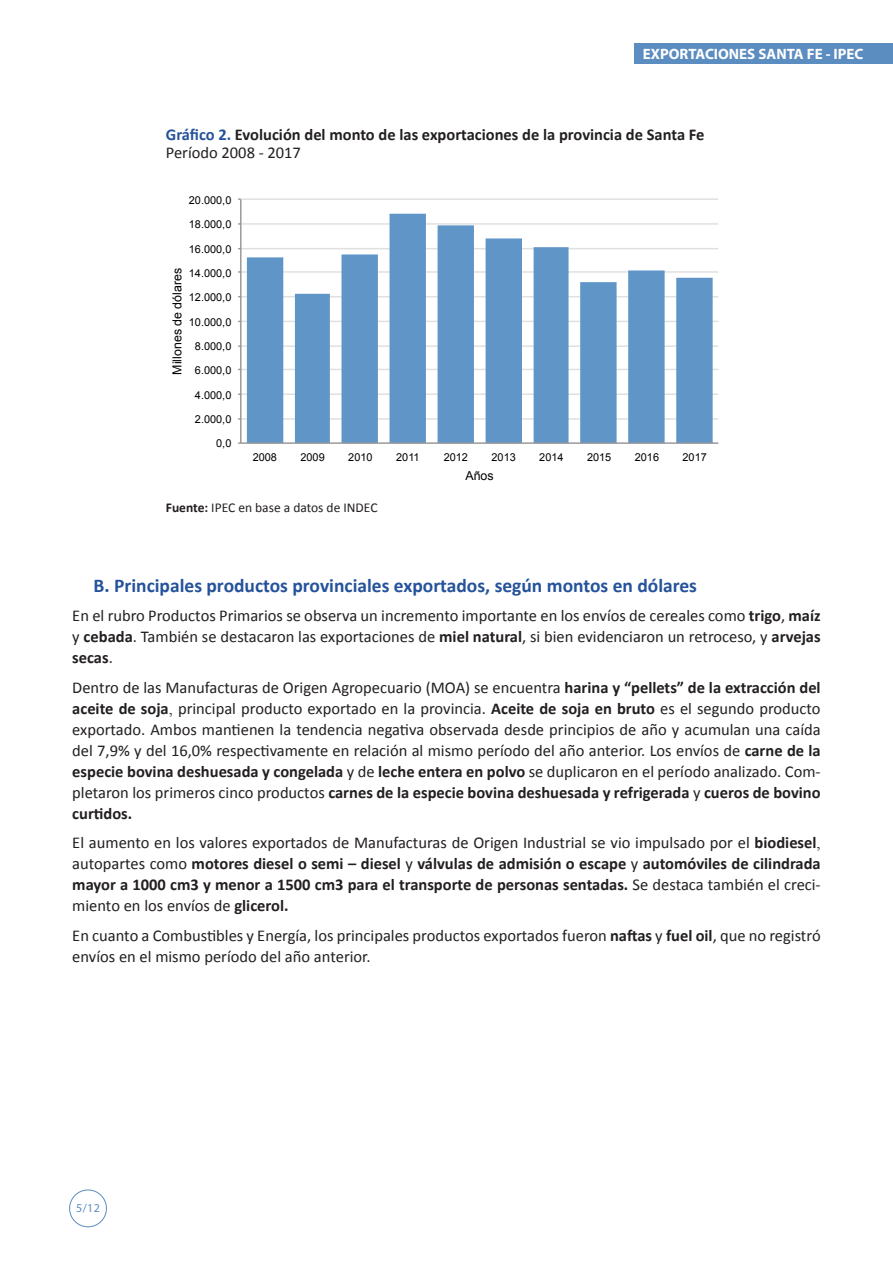
<style>
.page{position:relative;width:893px;height:1263px;background:#fff}
.page>*{position:absolute;margin:0;border:0;box-sizing:border-box;transform-origin:0 0}
.Subtítulo{font:700 19.5px "Calibri";color:#24529b}
.Texto{font:16.5px/21px "Calibri";color:#231f20;text-align:justify}
.Texto-2{font:700 16.5px/21px "Calibri";color:#231f20;text-align:justify}
.Cuadros{font:700 16.5px "Calibri";color:#231f20}
.Cuadros-2{font:16.5px "Calibri";color:#231f20}
.t1{font:700 15px "Myriad Pro";color:#fff}
.Texto-3{font:13.5px "Calibri";color:#231f20}
.t2{font:12.3px "Arial";color:#000}
.t3{font:12px "Myriad Pro";color:#5c8dc0}
.t4{font:10.95px "Arial";color:#000}
.s1{color:#24529b}
.s2{font-weight:700}
.s3{font-family:"Times New Roman"}
.s4{font-weight:400}
.s5{font-family:"Times New Roman";font-weight:400}
</style>
<div class="page">
<div style="left:69px;top:1189px;width:38px;height:38px;border:1px solid #5c8dc0;border-radius:50%"></div>
<div style="left:634px;top:43px;width:259px;height:21px;background:#5c8dc0"></div>
<hr style="left:241px;top:418px;width:477px;height:2px;background:#e0e0e0">
<hr style="left:241px;top:393px;width:477px;height:2px;background:#e0e0e0">
<hr style="left:241px;top:369px;width:477px;height:1px;background:#e0e0e0">
<hr style="left:241px;top:345px;width:477px;height:2px;background:#e0e0e0">
<hr style="left:241px;top:321px;width:477px;height:1px;background:#e0e0e0">
<hr style="left:241px;top:296px;width:477px;height:1px;background:#e0e0e0">
<hr style="left:241px;top:271px;width:477px;height:2px;background:#e0e0e0">
<hr style="left:241px;top:248px;width:477px;height:1px;background:#e0e0e0">
<hr style="left:241px;top:223px;width:477px;height:2px;background:#e0e0e0">
<hr style="left:241px;top:198px;width:477px;height:2px;background:#e0e0e0">
<svg style="left:247px;top:214px;width:466px;height:228px;fill:#6095c8"></svg>
<hr style="left:240px;top:199px;width:1px;height:244px;background:#979797">
<hr style="left:241px;top:442px;width:477px;height:2px;background:#979797">
<p class="t1" style="left:643px;top:44px;width:222px">EXPORTACIONES SANTA FE - IPEC</p>
<p class="Cuadros" style="left:166px;top:124px;width:540px"><span class="s1">Gráfico 2.</span> Evolución del monto de las exportaciones de la provincia de Santa Fe</p>
<p class="Cuadros-2" style="left:166px;top:142px;width:137px">Período 2008 - 2017</p>
<p class="t4" style="left:189px;top:193px;width:44px">20.000,0</p>
<p class="t4" style="left:189px;top:217px;width:44px">18.000,0</p>
<p class="t2" style="left:169px;top:375px;width:108px;rotate:-90deg">Millones de dólares</p>
<p class="t4" style="left:189px;top:242px;width:44px">16.000,0</p>
<p class="t4" style="left:189px;top:266px;width:44px">14.000,0</p>
<p class="t4" style="left:189px;top:290px;width:44px">12.000,0</p>
<p class="t4" style="left:189px;top:315px;width:44px">10.000,0</p>
<p class="t4" style="left:195px;top:339px;width:38px">8.000,0</p>
<p class="t4" style="left:195px;top:363px;width:38px">6.000,0</p>
<p class="t4" style="left:195px;top:388px;width:38px">4.000,0</p>
<p class="t4" style="left:195px;top:412px;width:38px">2.000,0</p>
<p class="t4" style="left:216px;top:436px;width:17px">0,0</p>
<p class="t4" style="left:253px;top:450px;width:26px">2008</p>
<p class="t4" style="left:300px;top:450px;width:26px">2009</p>
<p class="t4" style="left:348px;top:450px;width:26px">2010</p>
<p class="t4" style="left:396px;top:450px;width:25px">2011</p>
<p class="t4" style="left:444px;top:450px;width:26px">2012</p>
<p class="t4" style="left:491px;top:450px;width:26px">2013</p>
<p class="t4" style="left:539px;top:450px;width:26px">2014</p>
<p class="t4" style="left:587px;top:450px;width:26px">2015</p>
<p class="t4" style="left:635px;top:450px;width:26px">2016</p>
<p class="t4" style="left:682px;top:450px;width:26px">2017</p>
<p class="t2" style="left:465px;top:468px;width:30px">Años</p>
<p class="Texto-3" style="left:166px;top:499px;width:213px"><span class="s2">Fuente:</span> IPEC en base a datos de INDEC</p>
<p class="Subtítulo" style="left:94px;top:573px;width:605px">B. Principales productos provinciales exportados, según montos en dólares</p>
<p class="Texto" style="left:72px;top:605px;width:750px">En el rubro Productos Primarios se observa un incremento importante en los envíos de cereales como <span class="s2">trigo</span>, <span class="s2">maíz </span>y <span class="s2">cebada</span>. También se destacaron las exportaciones de <span class="s2">miel natural</span>, si bien evidenciaron un retroceso, y <span class="s2">arvejas secas</span>.</p>
<p class="Texto" style="left:72px;top:677px;width:750px">Dentro de las Manufacturas de Origen Agropecuario (MOA) se encuentra <span class="s2">harina y “pellets” de la extracción del aceite de soja</span><span class="s3">,</span> principal producto exportado en la provincia. <span class="s2">Aceite de soja en bruto</span> es el segundo producto exportado. Ambos mantienen la tendencia negativa observada desde principios de año y acumulan una caída del 7,9% y del 16,0% respectivamente en relación al mismo período del año anterior. Los envíos de <span class="s2">carne de la especie bovina deshuesada y congelada</span> y de <span class="s2">leche entera en polvo</span> se duplicaron en el período analizado. Com&shy;pletaron los primeros cinco productos <span class="s2">carnes de la especie bovina deshuesada y refrigerada</span> y <span class="s2">cueros de bovino curtidos.</span></p>
<p class="Texto-2" style="left:72px;top:832px;width:750px"><span class="s4">El aumento en los valores exportados de Manufacturas de Origen Industrial se vio impulsado por el</span> biodiesel<span class="s5">, </span><span class="s4">autopartes como</span> motores diesel o semi – diesel <span class="s4">y</span> válvulas de admisión o escape <span class="s4">y</span> automóviles de cilindrada mayor a 1000 cm3 y menor a 1500 cm3 para el transporte de personas sentadas. <span class="s4">Se destaca también el creci&shy;miento en los envíos de</span> glicerol.</p>
<p class="Texto" style="left:72px;top:925px;width:750px">En cuanto a Combustibles y Energía, los principales productos exportados fueron <span class="s2">naftas</span> y <span class="s2">fuel oil</span>, que no registró envíos en el mismo período del año anterior.</p>
<p class="t3" style="left:76px;top:1201px;width:25px">5/12</p>
</div>
